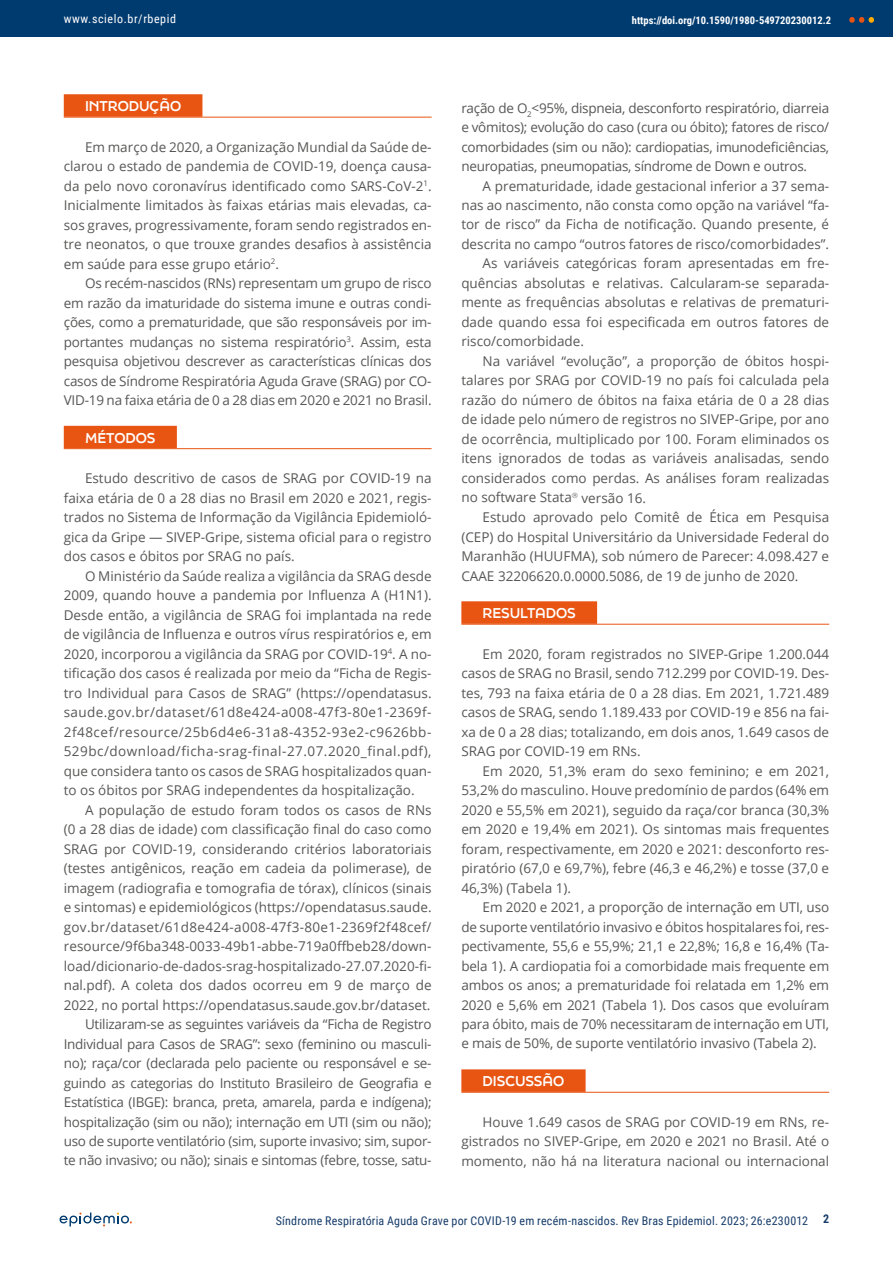
<style>
.page{position:relative;width:893px;height:1263px;background:#fff}
.page>*{position:absolute;margin:0;border:0;box-sizing:border-box;transform-origin:0 0}
.t1{font:13.5px/19.5px "Open Sans";color:#575756;text-align:justify}
.t2{font:700 13.5px "Final Six";color:#fff}
.t3{font:12px "Roboto Condensed";letter-spacing:.015em;color:#173d6b}
.t4{font:12px "Roboto Condensed";letter-spacing:.05em;color:#fff}
.t5{font:700 12px "Roboto Condensed";color:#173d6b}
.t6{font:700 10.5px "Roboto Condensed";color:#fff}
</style>
<div class="page">
<div style="left:0;top:0;width:893px;height:36px;background:#003b70"></div>
<svg style="left:849px;top:17px;width:25px;height:6px"></svg>
<svg style="left:60px;top:1212px;width:72px;height:14px"></svg>
<div style="left:64px;top:94px;width:138px;height:23px;background:#e85412"></div>
<hr style="left:64px;top:117px;width:368px;height:1px;background:#e85412">
<div style="left:64px;top:426px;width:113px;height:22px;background:#e85412"></div>
<hr style="left:64px;top:448px;width:368px;height:1px;background:#e85412">
<div style="left:461px;top:601px;width:136px;height:23px;background:#e85412"></div>
<hr style="left:461px;top:624px;width:368px;height:1px;background:#e85412">
<div style="left:461px;top:1069px;width:125px;height:23px;background:#e85412"></div>
<hr style="left:461px;top:1092px;width:368px;height:1px;background:#e85412">
<p class="t4" style="left:64px;top:10px;width:114px">www.scielo.br/rbepid</p>
<p class="t2" style="left:85px;top:96px;width:98px">INTRODUÇÃO</p>
<p class="t1" style="left:64px;top:137px;width:369px;text-indent:21px">Em março de 2020, a Organização Mundial da Saúde de&shy;clarou o estado de pandemia de COVID-19, doença causa&shy;da pelo novo coronavírus identificado como SARS-CoV-2<sup>1</sup>.<br>Inicialmente limitados às faixas etárias mais elevadas, ca&shy;sos graves, progressivamente, foram sendo registrados en&shy;tre neonatos, o que trouxe grandes desafios à assistência em saúde para esse grupo etário<sup>2</sup>.</p>
<p class="t1" style="left:64px;top:273px;width:369px;text-indent:21px">Os recém-nascidos (RNs) representam um grupo de risco em razão da imaturidade do sistema imune e outras condi&shy;ções, como a prematuridade, que são responsáveis por im&shy;portantes mudanças no sistema respiratório<sup>3</sup>. Assim, esta pesquisa objetivou descrever as características clínicas dos casos de Síndrome Respiratória Aguda Grave (SRAG) por CO-VID-19 na faixa etária de 0 a 28 dias em 2020 e 2021 no Brasil.</p>
<p class="t2" style="left:85px;top:428px;width:72px">MÉTODOS</p>
<p class="t1" style="left:64px;top:468px;width:369px;text-indent:21px">Estudo descritivo de casos de SRAG por COVID-19 na faixa etária de 0 a 28 dias no Brasil em 2020 e 2021, regis&shy;trados no Sistema de Informação da Vigilância Epidemioló&shy;gica da Gripe — SIVEP-Gripe, sistema oficial para o registro dos casos e óbitos por SRAG no país.</p>
<p class="t1" style="left:64px;top:565px;width:369px;text-indent:21px">O Ministério da Saúde realiza a vigilância da SRAG desde 2009, quando houve a pandemia por Influenza A (H1N1).<br>Desde então, a vigilância de SRAG foi implantada na rede de vigilância de Influenza e outros vírus respiratórios e, em 2020, incorporou a vigilância da SRAG por COVID-19<sup>4</sup>. A no&shy;tificação dos casos é realizada por meio da “Ficha de Regis&shy;tro Individual para Casos de SRAG” (https://opendatasus. saude.gov.br/dataset/61d8e424-a008-47f3-80e1-2369f-2f48cef/resource/25b6d4e6-31a8-4352-93e2-c9626bb-529bc/download/ficha-srag-final-27.07.2020_final.pdf), que considera tanto os casos de SRAG hospitalizados quan&shy;to os óbitos por SRAG independentes da hospitalização.</p>
<p class="t1" style="left:64px;top:799px;width:369px;text-align:right">A população de estudo foram todos os casos de RNs<br>(0 a 28 dias de idade) com classificação final do caso como SRAG por COVID-19, considerando critérios laboratoriais (testes antigênicos, reação em cadeia da polimerase), de imagem (radiografia e tomografia de tórax), clínicos (sinais e sintomas) e epidemiológicos (https://opendatasus.saude. gov.br/dataset/61d8e424-a008-47f3-80e1-2369f2f48cef/ resource/9f6ba348-0033-49b1-abbe-719a0ffbeb28/down&shy;load/dicionario-de-dados-srag-hospitalizado-27.07.2020-fi&shy;nal.pdf). A coleta dos dados ocorreu em 9 de março de 2022, no portal https://opendatasus.saude.gov.br/dataset.<br>Utilizaram-se as seguintes variáveis da “Ficha de Registro Individual para Casos de SRAG”: sexo (feminino ou masculi&shy;no); raça/cor (declarada pelo paciente ou responsável e se&shy;guindo as categorias do Instituto Brasileiro de Geografia e Estatística (IBGE): branca, preta, amarela, parda e indígena); hospitalização (sim ou não); internação em UTI (sim ou não); uso de suporte ventilatório (sim, suporte invasivo; sim, supor&shy;te não invasivo; ou não); sinais e sintomas (febre, tosse, satu-</p>
<p class="t6" style="left:632px;top:12px;width:201px">https://doi.org/10.1590/1980-549720230012.2</p>
<p class="t1" style="left:461px;top:98px;width:369px">ração de O<sub>2</sub>&lt;95%, dispneia, desconforto respiratório, diarreia e vômitos); evolução do caso (cura ou óbito); fatores de risco/ comorbidades (sim ou não): cardiopatias, imunodeficiências, neuropatias, pneumopatias, síndrome de Down e outros.</p>
<p class="t1" style="left:483px;top:175px;width:348px">A prematuridade, idade gestacional inferior a 37 sema-</p>
<p class="t1" style="left:461px;top:195px;width:369px">nas ao nascimento, não consta como opção na variável “fa-</p>
<p class="t1" style="left:461px;top:214px;width:369px">tor de risco” da Ficha de notificação. Quando presente, é</p>
<p class="t1" style="left:461px;top:234px;width:369px">descrita no campo “outros fatores de risco/comorbidades”.</p>
<p class="t1" style="left:483px;top:253px;width:348px">As variáveis categóricas foram apresentadas em fre-</p>
<p class="t1" style="left:461px;top:273px;width:369px">quências absolutas e relativas. Calcularam-se separada-</p>
<p class="t1" style="left:461px;top:292px;width:369px">mente as frequências absolutas e relativas de prematuri-</p>
<p class="t1" style="left:461px;top:312px;width:369px">dade quando essa foi especificada em outros fatores de</p>
<p class="t1" style="left:461px;top:331px;width:124px">risco/comorbidade.</p>
<p class="t1" style="left:483px;top:351px;width:348px">Na variável “evolução”, a proporção de óbitos hospi-</p>
<p class="t1" style="left:461px;top:370px;width:369px">talares por SRAG por COVID-19 no país foi calculada pela</p>
<p class="t1" style="left:461px;top:390px;width:369px">razão do número de óbitos na faixa etária de 0 a 28 dias</p>
<p class="t1" style="left:461px;top:409px;width:369px">de idade pelo número de registros no SIVEP-Gripe, por ano</p>
<p class="t1" style="left:461px;top:429px;width:369px">de ocorrência, multiplicado por 100. Foram eliminados os</p>
<p class="t1" style="left:461px;top:448px;width:369px">itens ignorados de todas as variáveis analisadas, sendo</p>
<p class="t1" style="left:461px;top:468px;width:369px">considerados como perdas. As análises foram realizadas</p>
<p class="t1" style="left:461px;top:487px;width:186px">no software Stata versão 16.</p>
<p class="t1" style="left:483px;top:507px;width:348px">Estudo aprovado pelo Comitê de Ética em Pesquisa</p>
<p class="t1" style="left:461px;top:526px;width:369px">(CEP) do Hospital Universitário da Universidade Federal do</p>
<p class="t1" style="left:461px;top:546px;width:369px">Maranhão (HUUFMA), sob número de Parecer: 4.098.427 e</p>
<p class="t1" style="left:461px;top:565px;width:338px">CAAE 32206620.0.0000.5086, de 19 de junho de 2020.</p>
<p class="t2" style="left:483px;top:603px;width:95px">RESULTADOS</p>
<p class="t1" style="left:461px;top:643px;width:369px;text-indent:21px">Em 2020, foram registrados no SIVEP-Gripe 1.200.044 casos de SRAG no Brasil, sendo 712.299 por COVID-19. Des&shy;tes, 793 na faixa etária de 0 a 28 dias. Em 2021, 1.721.489 casos de SRAG, sendo 1.189.433 por COVID-19 e 856 na fai&shy;xa de 0 a 28 dias; totalizando, em dois anos, 1.649 casos de SRAG por COVID-19 em RNs.</p>
<p class="t1" style="left:461px;top:760px;width:369px;text-indent:21px">Em 2020, 51,3% eram do sexo feminino; e em 2021, 53,2% do masculino. Houve predomínio de pardos (64% em 2020 e 55,5% em 2021), seguido da raça/cor branca (30,3% em 2020 e 19,4% em 2021). Os sintomas mais frequentes foram, respectivamente, em 2020 e 2021: desconforto res&shy;piratório (67,0 e 69,7%), febre (46,3 e 46,2%) e tosse (37,0 e 46,3%) (Tabela 1).</p>
<p class="t1" style="left:461px;top:897px;width:369px;text-indent:21px">Em 2020 e 2021, a proporção de internação em UTI, uso de suporte ventilatório invasivo e óbitos hospitalares foi, res&shy;pectivamente, 55,6 e 55,9%; 21,1 e 22,8%; 16,8 e 16,4% (Ta&shy;bela 1). A cardiopatia foi a comorbidade mais frequente em ambos os anos; a prematuridade foi relatada em 1,2% em 2020 e 5,6% em 2021 (Tabela 1). Dos casos que evoluíram para óbito, mais de 70% necessitaram de internação em UTI, e mais de 50%, de suporte ventilatório invasivo (Tabela 2).</p>
<p class="t2" style="left:483px;top:1071px;width:83px">DISCUSSÃO</p>
<p class="t1" style="left:461px;top:1111px;width:369px;text-indent:21px">Houve 1.649 casos de SRAG por COVID-19 em RNs, re&shy;gistrados no SIVEP-Gripe, em 2020 e 2021 no Brasil. Até o momento, não há na literatura nacional ou internacional</p>
<p class="t3" style="left:276px;top:1212px;width:534px">Síndrome Respiratória Aguda Grave por COVID-19 em recém-nascidos. Rev Bras Epidemiol. 2023; 26:e230012</p>
<p class="t5" style="left:823px;top:1211px;width:8px">2</p>
</div>
